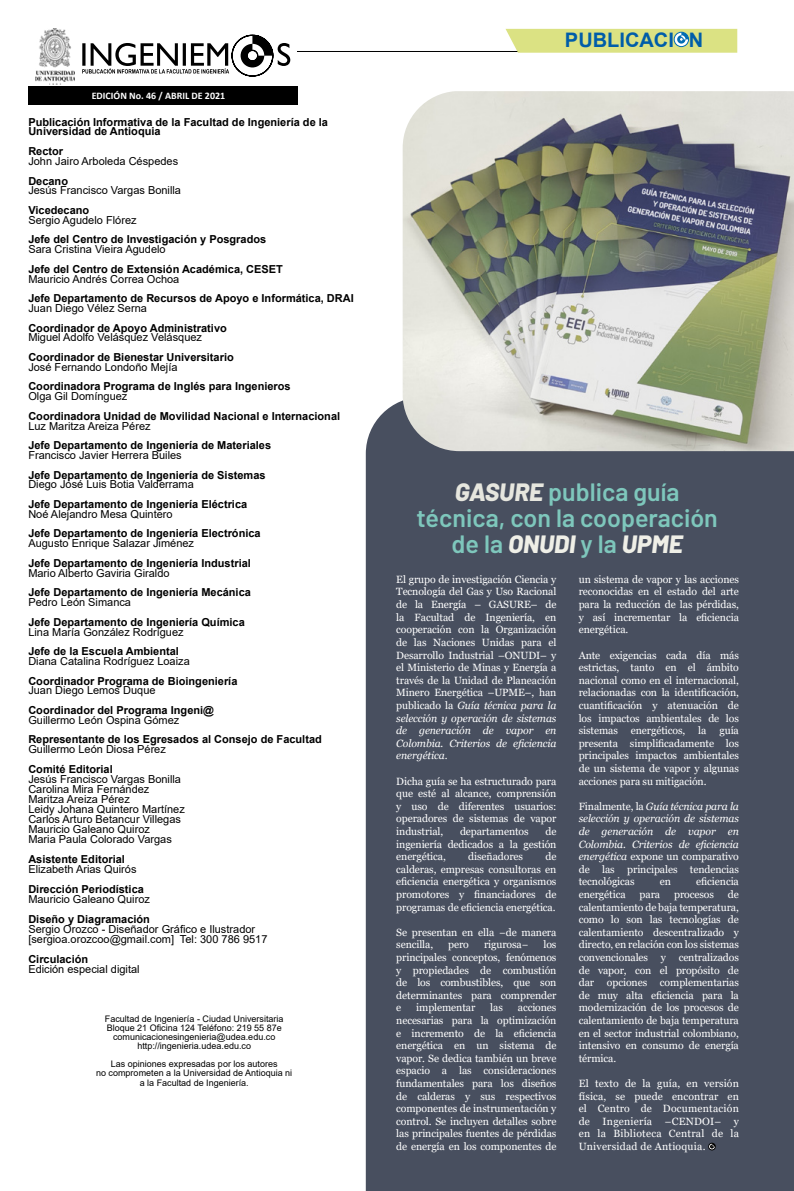
<style>
.page{position:relative;width:794px;height:1191px;background:#fff}
.page>*{position:absolute;margin:0;border:0;box-sizing:border-box;transform-origin:0 0}
.t1{font:600 25px/26px "Barlow";color:#7ec7bc;text-align:center}
.t2{font:700 20px "Arial";color:#005da9}
.t3{font:700 16px "Calibri";color:#fff}
.t4{font:700 11px/9.8px "Arial";color:#000}
.t5{font:11px/10px "Arial";color:#000}
.t6{font:10.5px/12.6px "Georgia";letter-spacing:-.01em;color:#fff;text-align:justify}
.t7{font:italic 10.5px/12.6px "Georgia";letter-spacing:-.01em;color:#fff;text-align:justify}
.t8{font:700 10px "Calibri";color:#fff}
.t9{font:9px/9px "Arial";color:#000;text-align:center}
.s1{font-weight:800;font-style:italic;color:#e6e6de}
.s2{font-weight:800;font-style:italic;color:#efefe7}
.s3{font-style:italic}
.s4{font-style:normal}
</style>
<div class="page">
<hr style="left:28px;top:51px;width:523px;height:1px;background:#000">
<div style="left:366px;top:400px;width:428px;height:791px;background:#484f5f"></div>
<div style="left:28px;top:29px;width:269px;height:76px;background:#fff"></div>
<div style="left:28px;top:87px;width:270px;height:18px;background:#000"></div>
<svg style="left:82px;top:35px;width:208px;height:42px"></svg>
<img style="left:35px;top:29px;width:39px;height:56px">
<svg style="left:505px;top:29px;width:232px;height:24px;background:#d8e08a"></svg>
<img style="left:403px;top:91px;width:391px;height:360px">
<div style="left:708px;top:1143px;width:7px;height:7px;border:1px solid #000;border-radius:50%"></div>
<div style="left:710px;top:1036px;width:28px;height:125px;background:#484f5f"></div>
<p class="t8" style="left:92px;top:88px;width:135px">EDICIÓN No. 46 / ABRIL DE 2021</p>
<p class="t4" style="left:28px;top:117px;width:301px">Publicación Informativa de la Facultad de Ingeniería de la<br>Universidad de Antioquia</p>
<p class="t4" style="left:28px;top:146px;width:36px">Rector</p>
<p class="t5" style="left:28px;top:156px;width:151px">John Jairo Arboleda Céspedes</p>
<p class="t4" style="left:28px;top:176px;width:41px">Decano</p>
<p class="t5" style="left:28px;top:185px;width:154px">Jesús Francisco Vargas Bonilla</p>
<p class="t4" style="left:28px;top:205px;width:62px">Vicedecano</p>
<p class="t5" style="left:28px;top:215px;width:110px">Sergio Agudelo Flórez</p>
<p class="t4" style="left:28px;top:235px;width:239px">Jefe del Centro de Investigación y Posgrados</p>
<p class="t5" style="left:28px;top:244px;width:139px">Sara Cristina Vieira Agudelo</p>
<p class="t4" style="left:28px;top:264px;width:256px">Jefe del Centro de Extensión Académica, CESET</p>
<p class="t5" style="left:28px;top:274px;width:153px">Mauricio Andrés Correa Ochoa</p>
<p class="t4" style="left:28px;top:293px;width:327px">Jefe Departamento de Recursos de Apoyo e Informática, DRAI</p>
<p class="t5" style="left:28px;top:303px;width:120px">Juan Diego Vélez Serna</p>
<p class="t4" style="left:28px;top:323px;width:200px">Coordinador de Apoyo Administrativo</p>
<p class="t5" style="left:28px;top:332px;width:175px">Miguel Adolfo Velásquez Velásquez</p>
<p class="t4" style="left:28px;top:352px;width:207px">Coordinador de Bienestar Universitario</p>
<p class="t5" style="left:28px;top:362px;width:151px">José Fernando Londoño Mejía</p>
<p class="t4" style="left:28px;top:382px;width:264px">Coordinadora Programa de Inglés para Ingenieros</p>
<p class="t5" style="left:28px;top:391px;width:101px">Olga Gil Domínguez</p>
<p class="t4" style="left:28px;top:411px;width:313px">Coordinadora Unidad de Movilidad Nacional e Internacional</p>
<p class="t5" style="left:28px;top:421px;width:124px">Luz Maritza Areiza Pérez</p>
<p class="t4" style="left:28px;top:440px;width:244px">Jefe Departamento de Ingeniería de Materiales</p>
<p class="t5" style="left:28px;top:450px;width:155px">Francisco Javier Herrera Builes</p>
<p class="t4" style="left:28px;top:470px;width:239px">Jefe Departamento de Ingeniería de Sistemas</p>
<p class="t5" style="left:28px;top:479px;width:167px">Diego José Luis Botia Valderrama</p>
<p class="t4" style="left:28px;top:499px;width:220px">Jefe Departamento de Ingeniería Eléctrica</p>
<p class="t5" style="left:28px;top:509px;width:146px">Noé Alejandro Mesa Quintero</p>
<p class="t4" style="left:28px;top:529px;width:234px">Jefe Departamento de Ingeniería Electrónica</p>
<p class="t5" style="left:28px;top:538px;width:167px">Augusto Enrique Salazar Jiménez</p>
<p class="t4" style="left:28px;top:558px;width:224px">Jefe Departamento de Ingeniería Industrial</p>
<p class="t5" style="left:28px;top:568px;width:143px">Mario Alberto Gaviria Giraldo</p>
<p class="t4" style="left:28px;top:587px;width:224px">Jefe Departamento de Ingeniería Mecánica</p>
<p class="t5" style="left:28px;top:597px;width:104px">Pedro León Simanca</p>
<p class="t4" style="left:28px;top:617px;width:218px">Jefe Departamento de Ingeniería Química</p>
<p class="t5" style="left:28px;top:626px;width:157px">Lina María González Rodríguez</p>
<p class="t4" style="left:28px;top:646px;width:152px">Jefe de la Escuela Ambiental</p>
<p class="t5" style="left:28px;top:656px;width:163px">Diana Catalina Rodríguez Loaiza</p>
<p class="t4" style="left:28px;top:676px;width:211px">Coordinador Programa de Bioingeniería</p>
<p class="t5" style="left:28px;top:685px;width:129px">Juan Diego Lemos Duque</p>
<p class="t4" style="left:28px;top:705px;width:187px">Coordinador del Programa Ingeni@</p>
<p class="t5" style="left:28px;top:715px;width:152px">Guillermo León Ospina Gómez</p>
<p class="t4" style="left:28px;top:734px;width:295px">Representante de los Egresados al Consejo de Facultad</p>
<p class="t5" style="left:28px;top:744px;width:139px">Guillermo León Diosa Pérez</p>
<p class="t4" style="left:28px;top:764px;width:86px">Comité Editorial</p>
<p class="t5" style="left:28px;top:774px;width:158px">Jesús Francisco Vargas Bonilla<br>Carolina Mira Fernández<br>Maritza Areiza Pérez<br>Leidy Johana Quintero Martínez<br>Carlos Arturo Betancur Villegas<br>Mauricio Galeano Quiroz<br>Maria Paula Colorado Vargas</p>
<p class="t4" style="left:28px;top:854px;width:98px">Asistente Editorial</p>
<p class="t5" style="left:28px;top:864px;width:110px">Elizabeth Arias Quirós</p>
<p class="t4" style="left:28px;top:884px;width:117px">Dirección Periodística</p>
<p class="t5" style="left:28px;top:894px;width:123px">Mauricio Galeano Quiroz</p>
<p class="t4" style="left:28px;top:914px;width:123px">Diseño y Diagramación</p>
<p class="t5" style="left:28px;top:924px;width:241px">Sergio Orozco - Diseñador Gráfico e Ilustrador [sergioa.orozcoo@gmail.com] Tel: 300 786 9517</p>
<p class="t4" style="left:28px;top:954px;width:61px">Circulación</p>
<p class="t5" style="left:28px;top:964px;width:113px">Edición especial digital</p>
<p class="t9" style="left:105px;top:1014px;width:180px">Facultad de Ingeniería - Ciudad Universitaria Bloque 21 Oficina 124 Teléfono: 219 55 87e comunicacionesingenieria@udea.edu.co http://ingenieria.udea.edu.co</p>
<p class="t9" style="left:96px;top:1059px;width:198px">Las opiniones expresadas por los autores<br>no comprometen a la Universidad de Antioquia ni</p>
<p class="t9" style="left:140px;top:1078px;width:111px">a la Facultad de Ingeniería.</p>
<h2 class="t2" style="left:565px;top:26px;width:140px">PUBLICACI N</h2>
<h1 class="t1" style="left:416px;top:477px;width:303px"><span class="s1">GASURE</span> publica guía técnica, con la cooperación de la <span class="s2">ONUDI</span> y la <span class="s2">UPME</span></h1>
<p class="t6" style="left:396px;top:573px;width:162px">El grupo de investigación Ciencia y Tecnología del Gas y Uso Racional de la Energía – GASURE– de la Facultad de Ingeniería, en cooperación con la Organización de las Naciones Unidas para el Desarrollo Industrial –ONUDI– y el Ministerio de Minas y Energía a través de la Unidad de Planeación Minero Energética –UPME–, han publicado la <span class="s3">Guía técnica para la selección y operación de sistemas de generación de vapor en Colombia. Criterios de eficiencia energética</span>.</p>
<p class="t6" style="left:396px;top:775px;width:162px">Dicha guía se ha estructurado para que esté al alcance, comprensión y uso de diferentes usuarios: operadores de sistemas de vapor industrial,</p>
<p class="t6" style="left:396px;top:825px;width:162px;text-indent:149px">de ingeniería dedicados a la gestión energética,</p>
<p class="t6" style="left:460px;top:825px;width:70px">departamentos</p>
<p class="t6" style="left:396px;top:850px;width:162px;text-indent:149px">de calderas, empresas consultoras en eficiencia energética y organismos promotores y financiadores de programas de eficiencia energética.</p>
<p class="t6" style="left:396px;top:926px;width:162px">Se presentan en ella −de manera sencilla,</p>
<p class="t6" style="left:468px;top:850px;width:56px">diseñadores</p>
<p class="t6" style="left:396px;top:938px;width:162px;text-indent:147px">los principales conceptos, fenómenos y propiedades de combustión de los combustibles, que son determinantes para comprender e</p>
<p class="t6" style="left:448px;top:938px;width:22px">pero</p>
<p class="t6" style="left:484px;top:938px;width:46px">rigurosa−</p>
<p class="t6" style="left:416px;top:1001px;width:61px">implementar</p>
<p class="t6" style="left:490px;top:1001px;width:14px">las</p>
<p class="t6" style="left:396px;top:1001px;width:162px;text-indent:121px">acciones necesarias para la optimización e incremento de la eficiencia energética en un sistema de vapor. Se dedica también un breve espacio a las consideraciones fundamentales para los diseños de calderas y sus respectivos componentes de instrumentación y control. Se incluyen detalles sobre las principales fuentes de pérdidas de energía en los componentes de</p>
<p class="t6" style="left:579px;top:573px;width:162px">un sistema de vapor y las acciones reconocidas en el estado del arte para la reducción de las pérdidas, y así incrementar la eficiencia energética.</p>
<p class="t6" style="left:579px;top:649px;width:162px">Ante exigencias cada día más estrictas, tanto en el ámbito nacional como en el internacional, relacionadas con la identificación, cuantificación y atenuación de los impactos ambientales de los sistemas energéticos, la guía presenta simplificadamente los principales impactos ambientales de un sistema de vapor y algunas acciones para su mitigación.</p>
<p class="t7" style="left:579px;top:800px;width:162px"><span class="s4">Finalmente, la</span> Guía técnica para la selección y operación de sistemas de generación de vapor en Colombia. Criterios de eficiencia energética <span class="s4">expone un comparativo de las principales tendencias tecnológicas</span></p>
<p class="t6" style="left:660px;top:875px;width:13px">en</p>
<p class="t6" style="left:696px;top:875px;width:44px">eficiencia</p>
<p class="t6" style="left:579px;top:888px;width:162px;text-indent:149px">de calentamiento de baja temperatura, como lo son las tecnologías de calentamiento descentralizado y directo, en relación con los sistemas convencionales y centralizados de vapor, con el propósito de dar opciones complementarias de muy alta eficiencia para la modernización de los procesos de calentamiento de baja temperatura en el sector industrial colombiano, intensivo en consumo de energía térmica.</p>
<p class="t6" style="left:579px;top:1077px;width:162px">El texto de la guía, en versión física, se puede encontrar en el Centro de Documentación de Ingeniería –CENDOI– y en la Biblioteca Central de la Universidad de Antioquia.</p>
<p class="t6" style="left:579px;top:888px;width:48px">energética</p>
<p class="t6" style="left:639px;top:888px;width:22px">para</p>
<p class="t6" style="left:674px;top:888px;width:41px">procesos</p>
<h3 class="t3" style="left:718px;top:981px;width:10px">3</h3>
</div>
